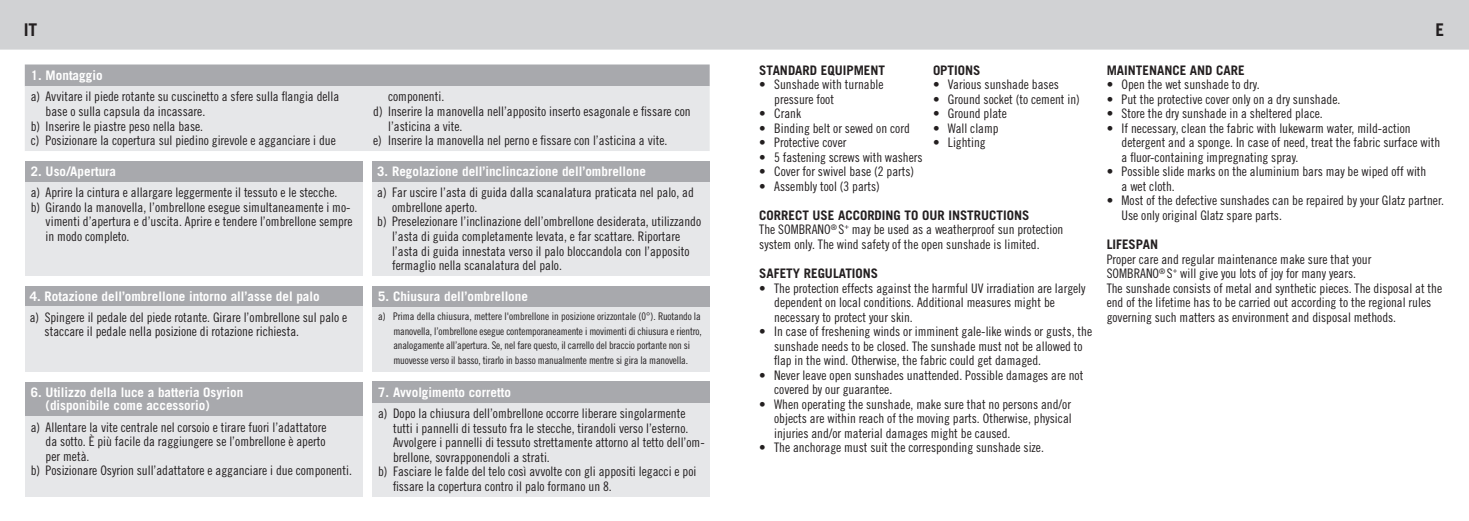
<style>
.page{position:relative;width:1469px;height:521px;background:#fff}
.page>*{position:absolute;margin:0;border:0;box-sizing:border-box;transform-origin:0 0}
.t1{font:700 17.5px "Trade Gothic";color:#231f20}
.copy_ohne_einzug{font:13.12px/14.5px "Trade Gothic Cond Eighteen";color:#231f20}
.copy_ohne_einzug-2{font:700 13.12px "Trade Gothic";color:#fff}
.copy_ohne_einzug-3{font:700 13.12px "Trade Gothic";color:#231f20}
.copy_ohne_einzug-4{font:10.5px/14.5px "Trade Gothic Cond Eighteen";letter-spacing:-.015em;color:#231f20}
</style>
<div class="page">
<div style="left:0;top:0;width:1468px;height:50px;background:#d1d2d4"></div>
<div style="left:25px;top:64px;width:684px;height:22px;background:#a8a9ad"></div>
<div style="left:25px;top:86px;width:684px;height:65px;background:#e6e7e9"></div>
<div style="left:25px;top:161px;width:337px;height:21px;background:#a8a9ad"></div>
<div style="left:25px;top:182px;width:337px;height:94px;background:#e6e7e9"></div>
<div style="left:25px;top:286px;width:337px;height:20px;background:#a8a9ad"></div>
<div style="left:25px;top:306px;width:337px;height:66px;background:#e6e7e9"></div>
<div style="left:372px;top:161px;width:337px;height:21px;background:#a8a9ad"></div>
<div style="left:372px;top:182px;width:337px;height:94px;background:#e6e7e9"></div>
<div style="left:372px;top:286px;width:337px;height:21px;background:#a8a9ad"></div>
<div style="left:372px;top:307px;width:337px;height:65px;background:#e6e7e9"></div>
<div style="left:372px;top:382px;width:337px;height:21px;background:#a8a9ad"></div>
<div style="left:372px;top:403px;width:337px;height:94px;background:#e6e7e9"></div>
<div style="left:25px;top:382px;width:337px;height:34px;background:#a8a9ad"></div>
<div style="left:25px;top:416px;width:337px;height:81px;background:#e6e7e9"></div>
<p class="t1" style="left:24px;top:19px;width:15px">IT</p>
<p class="t1" style="left:1435px;top:19px;width:10px">E</p>
<p class="copy_ohne_einzug-2" style="left:31px;top:67px;width:73px">1. Montaggio</p>
<p class="copy_ohne_einzug" style="left:46px;top:89px;width:295px;text-indent:-15px">a) Avvitare il piede rotante su cuscinetto a sfere sulla flangia della base o sulla capsula da incassare.</p>
<p class="copy_ohne_einzug" style="left:31px;top:118px;width:174px">b) Inserire le piastre peso nella base.</p>
<p class="copy_ohne_einzug" style="left:31px;top:133px;width:306px">c) Posizionare la copertura sul piedino girevole e agganciare i due</p>
<p class="copy_ohne_einzug-2" style="left:31px;top:163px;width:87px">2. Uso/Apertura</p>
<p class="copy_ohne_einzug" style="left:31px;top:185px;width:308px">a) Aprire la cintura e allargare leggermente il tessuto e le stecche.</p>
<p class="copy_ohne_einzug" style="left:46px;top:200px;width:308px;text-indent:-15px">b) Girando la manovella, l’ombrellone esegue simultaneamente i mo&shy;vimenti d’apertura e d’uscita. Aprire e tendere l’ombrellone sempre in modo completo.</p>
<p class="copy_ohne_einzug-2" style="left:30px;top:288px;width:291px">4. Rotazione dell’ombrellone intorno all’asse del palo</p>
<p class="copy_ohne_einzug" style="left:45px;top:309px;width:304px;text-indent:-15px">a) Spingere il pedale del piede rotante. Girare l’ombrellone sul palo e staccare il pedale nella posizione di rotazione richiesta.</p>
<p class="copy_ohne_einzug-2" style="left:31px;top:384px;width:214px">6. Utilizzo della luce a batteria Osyrion</p>
<p class="copy_ohne_einzug-2" style="left:46px;top:398px;width:166px">(disponibile come accessorio)</p>
<p class="copy_ohne_einzug" style="left:31px;top:419px;width:297px">a) Allentare la vite centrale nel corsoio e tirare fuori l’adattatore</p>
<p class="copy_ohne_einzug" style="left:46px;top:434px;width:281px">da sotto. È più facile da raggiungere se l’ombrellone è aperto</p>
<p class="copy_ohne_einzug" style="left:46px;top:449px;width:45px">per metà.</p>
<p class="copy_ohne_einzug" style="left:31px;top:463px;width:323px">b) Posizionare Osyrion sull’adattatore e agganciare i due componenti.</p>
<p class="copy_ohne_einzug" style="left:388px;top:89px;width:58px">componenti.</p>
<p class="copy_ohne_einzug" style="left:388px;top:104px;width:304px;text-indent:-15px">d) Inserire la manovella nell’apposito inserto esagonale e fissare con l’asticina a vite.</p>
<p class="copy_ohne_einzug" style="left:373px;top:133px;width:296px">e) Inserire la manovella nel perno e fissare con l’asticina a vite.</p>
<p class="copy_ohne_einzug-2" style="left:377px;top:163px;width:270px">3. Regolazione dell’inclincazione dell’ombrellone</p>
<p class="copy_ohne_einzug" style="left:392px;top:185px;width:303px;text-indent:-15px">a) Far uscire l’asta di guida dalla scanalatura praticata nel palo, ad ombrellone aperto.</p>
<p class="copy_ohne_einzug" style="left:392px;top:214px;width:311px;text-indent:-15px">b) Preselezionare l’inclinazione dell’ombrellone desiderata, utilizzando l’asta di guida completamente levata, e far scattare. Riportare l’asta di guida innestata verso il palo bloccandola con l’apposito fermaglio nella scanalatura del palo.</p>
<p class="copy_ohne_einzug-2" style="left:378px;top:288px;width:151px">5. Chiusura dell’ombrellone</p>
<p class="copy_ohne_einzug-4" style="left:378px;top:309px;width:324px">a) Prima della chiusura, mettere l'ombrellone in posizione orizzontale (0°). Ruotando la</p>
<p class="copy_ohne_einzug-4" style="left:393px;top:324px;width:310px">manovella, l’ombrellone esegue contemporaneamente i movimenti di chiusura e rientro, analogamente all’apertura. Se, nel fare questo, il carrello del braccio portante non si</p>
<p class="copy_ohne_einzug-4" style="left:393px;top:353px;width:296px">muovesse verso il basso, tirarlo in basso manualmente mentre si gira la manovella.</p>
<p class="copy_ohne_einzug-2" style="left:378px;top:384px;width:134px">7. Avvolgimento corretto</p>
<p class="copy_ohne_einzug" style="left:393px;top:406px;width:313px;text-indent:-15px">a) Dopo la chiusura dell’ombrellone occorre liberare singolarmente tutti i pannelli di tessuto fra le stecche, tirandoli verso l’esterno.<br>Avvolgere i pannelli di tessuto strettamente attorno al tetto dell’om&shy;brellone, sovrapponendoli a strati.</p>
<p class="copy_ohne_einzug" style="left:393px;top:464px;width:305px;text-indent:-15px">b) Fasciare le falde del telo così avvolte con gli appositi legacci e poi fissare la copertura contro il palo formano un 8.</p>
<p class="copy_ohne_einzug-3" style="left:759px;top:62px;width:127px">STANDARD EQUIPMENT</p>
<p class="copy_ohne_einzug" style="left:774px;top:77px;width:111px;text-indent:-15px">• Sunshade with turnable pressure foot</p>
<p class="copy_ohne_einzug" style="left:759px;top:106px;width:43px">• Crank</p>
<p class="copy_ohne_einzug" style="left:759px;top:121px;width:152px">• Binding belt or sewed on cord</p>
<p class="copy_ohne_einzug" style="left:759px;top:135px;width:89px">• Protective cover</p>
<p class="copy_ohne_einzug" style="left:759px;top:150px;width:165px">• 5 fastening screws with washers</p>
<p class="copy_ohne_einzug" style="left:759px;top:164px;width:156px">• Cover for swivel base (2 parts)</p>
<p class="copy_ohne_einzug" style="left:759px;top:179px;width:122px">• Assembly tool (3 parts)</p>
<p class="copy_ohne_einzug-3" style="left:933px;top:62px;width:49px">OPTIONS</p>
<p class="copy_ohne_einzug" style="left:933px;top:77px;width:127px">• Various sunshade bases</p>
<p class="copy_ohne_einzug" style="left:933px;top:92px;width:148px">• Ground socket (to cement in)</p>
<p class="copy_ohne_einzug" style="left:933px;top:106px;width:75px">• Ground plate</p>
<p class="copy_ohne_einzug" style="left:933px;top:121px;width:67px">• Wall clamp</p>
<p class="copy_ohne_einzug" style="left:933px;top:135px;width:54px">• Lighting</p>
<p class="copy_ohne_einzug-3" style="left:759px;top:207px;width:271px">CORRECT USE ACCORDING TO OUR INSTRUCTIONS</p>
<p class="copy_ohne_einzug" style="left:759px;top:222px;width:305px">The SOMBRANO<sup>®</sup> S<sup>+</sup> may be used as a weatherproof sun protection system only. The wind safety of the open sunshade is limited.</p>
<p class="copy_ohne_einzug-3" style="left:759px;top:265px;width:120px">SAFETY REGULATIONS</p>
<p class="copy_ohne_einzug" style="left:774px;top:280px;width:313px;text-indent:-15px">• The protection effects against the harmful UV irradiation are largely dependent on local conditions. Additional measures might be necessary to protect your skin.</p>
<p class="copy_ohne_einzug" style="left:774px;top:324px;width:319px;text-indent:-15px">• In case of freshening winds or imminent gale-like winds or gusts, the sunshade needs to be closed. The sunshade must not be allowed to flap in the wind. Otherwise, the fabric could get damaged.</p>
<p class="copy_ohne_einzug" style="left:774px;top:368px;width:311px;text-indent:-15px">• Never leave open sunshades unattended. Possible damages are not covered by our guarantee.</p>
<p class="copy_ohne_einzug" style="left:774px;top:397px;width:299px;text-align:justify;text-indent:-15px">• When operating the sunshade, make sure that no persons and/or objects are within reach of the moving parts. Otherwise, physical injuries and/or material damages might be caused.</p>
<p class="copy_ohne_einzug" style="left:759px;top:440px;width:286px">• The anchorage must suit the corresponding sunshade size.</p>
<p class="copy_ohne_einzug-3" style="left:1106px;top:62px;width:139px">MAINTENANCE AND CARE</p>
<p class="copy_ohne_einzug" style="left:1106px;top:77px;width:154px">• Open the wet sunshade to dry.</p>
<p class="copy_ohne_einzug" style="left:1106px;top:92px;width:235px">• Put the protective cover only on a dry sunshade.</p>
<p class="copy_ohne_einzug" style="left:1106px;top:106px;width:218px">• Store the dry sunshade in a sheltered place.</p>
<p class="copy_ohne_einzug" style="left:1121px;top:121px;width:320px;text-indent:-15px">• If necessary, clean the fabric with lukewarm water, mild-action detergent and a sponge. In case of need, treat the fabric surface with a fluor-containing impregnating spray.</p>
<p class="copy_ohne_einzug" style="left:1121px;top:164px;width:306px;text-indent:-15px">• Possible slide marks on the aluminium bars may be wiped off with a wet cloth.</p>
<p class="copy_ohne_einzug" style="left:1121px;top:193px;width:324px;text-indent:-15px">• Most of the defective sunshades can be repaired by your Glatz partner.<br>Use only original Glatz spare parts.</p>
<p class="copy_ohne_einzug-3" style="left:1106px;top:236px;width:53px">LIFESPAN</p>
<p class="copy_ohne_einzug" style="left:1106px;top:251px;width:266px">Proper care and regular maintenance make sure that your</p>
<p class="copy_ohne_einzug" style="left:1106px;top:266px;width:251px">SOMBRANO<sup>®</sup> S<sup>+</sup> will give you lots of joy for many years.</p>
<p class="copy_ohne_einzug" style="left:1106px;top:280px;width:337px">The sunshade consists of metal and synthetic pieces. The disposal at the end of the lifetime has to be carried out according to the regional rules governing such matters as environment and disposal methods.</p>
</div>
